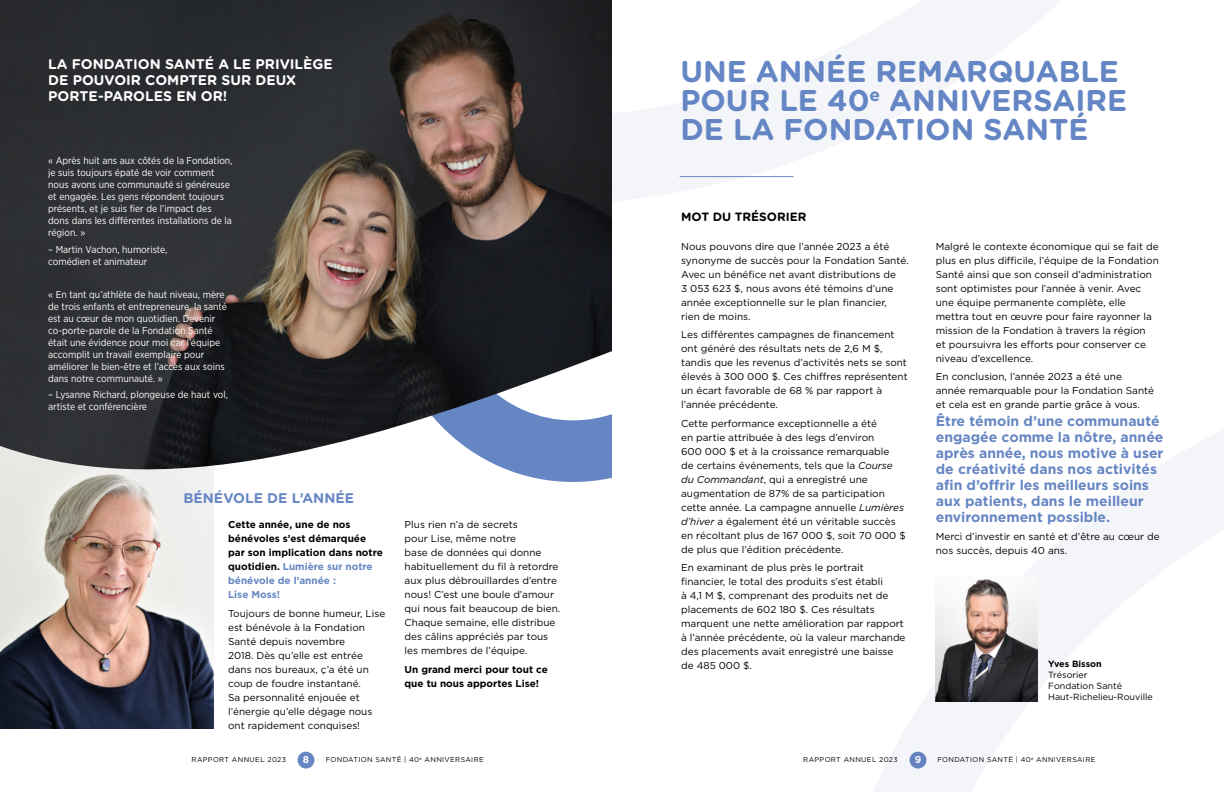
<style>
.page{position:relative;width:1224px;height:792px;background:#fff}
.page>*{position:absolute;margin:0;border:0;box-sizing:border-box;transform-origin:0 0}
.t1{font:700 30px/29px "Gotham Rounded";color:#6586c4}
.t2{font:700 14px/16px "Gotham";color:#6686c3}
.t3{font:700 14px/16px "Gotham Rounded";color:#fff}
.t4{font:700 14px "Gotham Rounded";color:#6686c3}
.t5{font:700 12px "Gotham Rounded";color:#000}
.t6{font:10px/14px "Gotham";color:#000}
.t7{font:10px/12px "Gotham Narrow";color:#fff}
.t8{font:700 10px/14px "Gotham";color:#000}
.t9{font:700 10px "Gotham";color:#fff}
.t10{font:9px/11px "Gotham";color:#000}
.t11{font:700 9px "Gotham";color:#000}
.t12{font:7px "Gotham";letter-spacing:.05em;color:#000}
.s1{color:#6686c3}
.s2{font-style:italic}
</style>
<div class="page">
<div style="left:298px;top:752px;width:16px;height:17px;background:#6686c3;border-radius:50%"></div>
<img style="left:0;top:483px;width:214px;height:246px">
<svg style="left:612px;top:0;width:449px;height:201px"></svg>
<svg style="left:874px;top:430px;width:350px;height:362px"></svg>
<img style="left:936px;top:576px;width:102px;height:126px">
<hr style="left:680px;top:176px;width:114px;height:1px;background:#6586c4">
<img style="left:0;top:0;width:612px;height:483px">
<h2 class="t3" style="left:48px;top:55px;width:286px">LA FONDATION SANTÉ A LE PRIVILÈGE<br>DE POUVOIR COMPTER SUR DEUX<br>PORTE-PAROLES EN OR!</h2>
<p class="t7" style="left:48px;top:155px;width:186px">« Après huit ans aux côtés de la Fondation, je suis toujours épaté de voir comment nous avons une communauté si généreuse et engagée. Les gens répondent toujours présents, et je suis fier de l’impact des dons dans les différentes installations de la région. »</p>
<p class="t7" style="left:48px;top:243px;width:121px">– Martin Vachon, humoriste, comédien et animateur</p>
<p class="t7" style="left:48px;top:288px;width:180px">« En tant qu’athlète de haut niveau, mère de trois enfants et entrepreneure, la santé est au cœur de mon quotidien. Devenir co-porte-parole de la Fondation Santé était une évidence pour moi car l’équipe accomplit un travail exemplaire pour améliorer le bien-être et l’accès aux soins dans notre communauté. »</p>
<p class="t7" style="left:48px;top:389px;width:181px">– Lysanne Richard, plongeuse de haut vol, artiste et conférencière</p>
<h2 class="t4" style="left:183px;top:488px;width:172px">BÉNÉVOLE DE L’ANNÉE</h2>
<p class="t8" style="left:228px;top:517px;width:156px">Cette année, une de nos bénévoles s’est démarquée par son implication dans notre quotidien. <span class="s1">Lumière sur notre bénévole de l’année :<br>Lise Moss!</span></p>
<p class="t6" style="left:228px;top:606px;width:159px">Toujours de bonne humeur, Lise est bénévole à la Fondation<br>Santé depuis novembre<br>2018. Dès qu’elle est entrée dans nos bureaux, ç’a été un coup de foudre instantané.<br>Sa personnalité enjouée et l’énergie qu’elle dégage nous ont rapidement conquises!</p>
<p class="t6" style="left:405px;top:518px;width:157px">Plus rien n’a de secrets<br>pour Lise, même notre<br>base de données qui donne habituellement du fil à retordre aux plus débrouillardes d’entre nous! C’est une boule d’amour qui nous fait beaucoup de bien.<br>Chaque semaine, elle distribue des câlins appréciés par tous les membres de l’équipe.</p>
<p class="t8" style="left:405px;top:662px;width:145px">Un grand merci pour tout ce que tu nous apportes Lise!</p>
<h1 class="t1" style="left:680px;top:55px;width:448px">UNE ANNÉE REMARQUABLE<br>POUR LE 40<sup>e</sup> ANNIVERSAIRE<br>DE LA FONDATION SANTÉ</h1>
<p class="t5" style="left:681px;top:208px;width:127px">MOT DU TRÉSORIER</p>
<p class="t6" style="left:681px;top:239px;width:229px">Nous pouvons dire que l’année 2023 a été synonyme de succès pour la Fondation Santé.<br>Avec un bénéfice net avant distributions de<br>3 053 623 $, nous avons été témoins d’une année exceptionnelle sur le plan financier,<br>rien de moins.</p>
<p class="t6" style="left:681px;top:327px;width:228px">Les différentes campagnes de financement ont généré des résultats nets de 2,6 M $, tandis que les revenus d’activités nets se sont élevés à 300 000 $. Ces chiffres représentent un écart favorable de 68 % par rapport à l’année précédente.</p>
<p class="t6" style="left:681px;top:416px;width:226px">Cette performance exceptionnelle a été<br>en partie attribuée à des legs d’environ<br>600 000 $ et à la croissance remarquable<br>de certains événements, tels que la <span class="s2">Course du Commandant</span>, qui a enregistré une augmentation de 87% de sa participation cette année. La campagne annuelle <span class="s2">Lumières d’hiver</span> a également été un véritable succès en récoltant plus de 167 000 $, soit 70 000 $ de plus que l’édition précédente.</p>
<p class="t6" style="left:681px;top:560px;width:226px">En examinant de plus près le portrait financier, le total des produits s’est établi<br>à 4,1 M $, comprenant des produits net de placements de 602 180 $. Ces résultats marquent une nette amélioration par rapport à l’année précédente, où la valeur marchande des placements avait enregistré une baisse de 485 000 $.</p>
<p class="t6" style="left:936px;top:239px;width:225px">Malgré le contexte économique qui se fait de plus en plus difficile, l’équipe de la Fondation Santé ainsi que son conseil d’administration sont optimistes pour l’année à venir. Avec une équipe permanente complète, elle mettra tout en œuvre pour faire rayonner la mission de la Fondation à travers la région<br>et poursuivra les efforts pour conserver ce niveau d’excellence.</p>
<p class="t6" style="left:936px;top:369px;width:220px">En conclusion, l’année 2023 a été une année remarquable pour la Fondation Santé et cela est en grande partie grâce à vous.</p>
<h2 class="t2" style="left:936px;top:412px;width:229px">Être témoin d’une communauté engagée comme la nôtre, année après année, nous motive à user de créativité dans nos activités afin d’offrir les meilleurs soins aux patients, dans le meilleur environnement possible.</h2>
<p class="t6" style="left:936px;top:529px;width:226px">Merci d’investir en santé et d’être au cœur de nos succès, depuis 40 ans.</p>
<p class="t11" style="left:1048px;top:659px;width:55px">Yves Bisson</p>
<p class="t10" style="left:1048px;top:669px;width:106px">Trésorier<br>Fondation Santé<br>Haut-Richelieu-Rouville</p>
<p class="t12" style="left:192px;top:756px;width:96px">RAPPORT ANNUEL 2023</p>
<p class="t12" style="left:326px;top:756px;width:160px">FONDATION SANTÉ | 40<sup>e</sup> ANNIVERSAIRE</p>
<p class="t9" style="left:303px;top:754px;width:8px">8</p>
<p class="t12" style="left:803px;top:756px;width:96px">RAPPORT ANNUEL 2023</p>
<p class="t12" style="left:937px;top:756px;width:160px">FONDATION SANTÉ | 40<sup>e</sup> ANNIVERSAIRE</p>
<p class="t9" style="left:915px;top:754px;width:8px">9</p>
</div>
